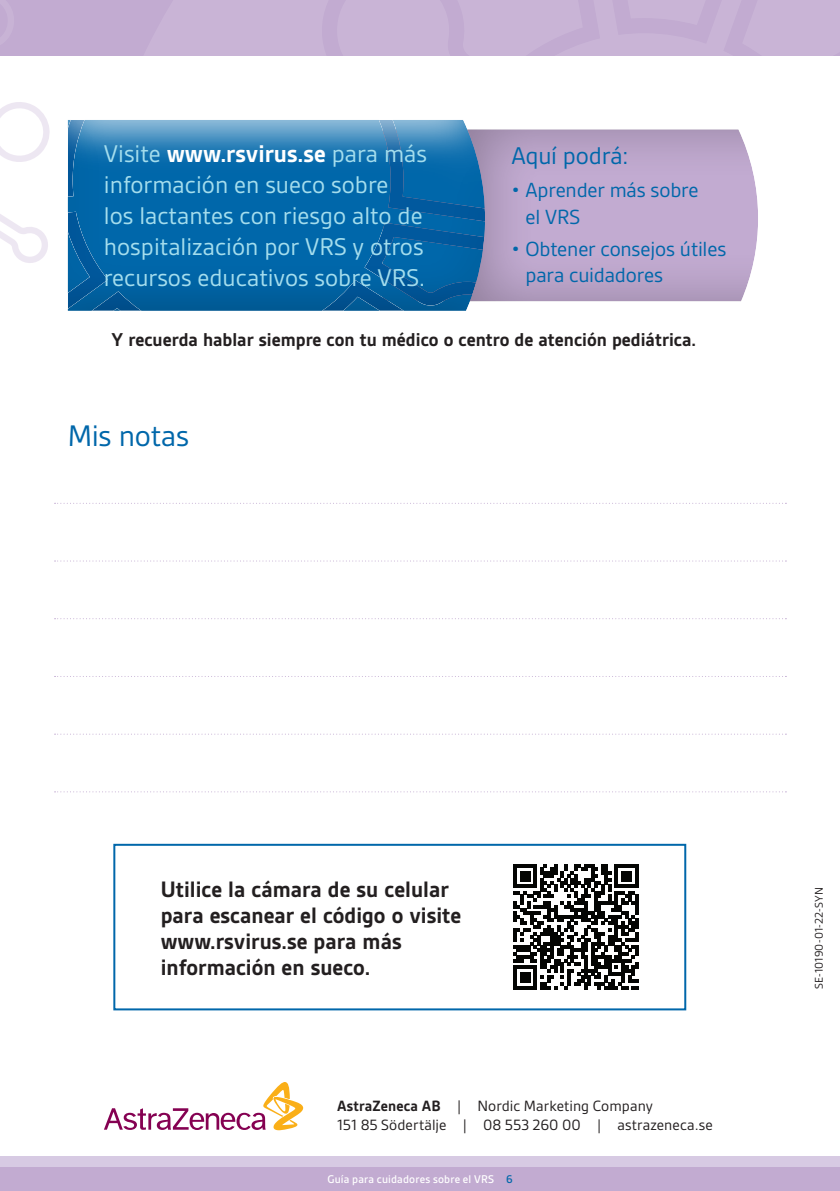
<style>
.page{position:relative;width:840px;height:1191px;background:#fff}
.page>*{position:absolute;margin:0;border:0;box-sizing:border-box;transform-origin:0 0}
.t1{font:32px "Gesta";letter-spacing:-.01em;color:#0067aa}
.t2{font:26px/31.2px "Gesta";color:#a4dded}
.t3{font:26px "Gesta";letter-spacing:-.01em;color:#0067aa}
.t4{font:700 24px/26px "Gesta";color:#231f20}
.t5{font:22px/26.4px "Gesta";letter-spacing:-.01em;color:#0067aa}
.t6{font:700 20px "Gesta";color:#231f20}
.t7{font:16px/19.2px "Gesta";letter-spacing:.005em;color:#231f20}
.t8{font:500 12px "Gesta";letter-spacing:.015em;color:#fff}
.t9{font:12px "Gesta";letter-spacing:.01em;color:#231f20}
.s1{font-weight:700;color:#fff}
.s2{font-weight:700}
.s3{color:#0067aa}
</style>
<div class="page">
<svg style="left:88px;top:0;width:96px;height:56px;background:#c3add2"></svg>
<svg style="left:184px;top:0;width:655px;height:56px;background:#c7b2d5"></svg>
<div style="left:0;top:1156px;width:839px;height:35px;background:#d7cae3"></div>
<div style="left:0;top:1167px;width:839px;height:24px;background:#c2abd1"></div>
<div style="left:0;top:0;width:72px;height:132px;background:#231f20;opacity:.3"></div>
<svg style="left:0;top:0;width:62px;height:263px"></svg>
<svg style="left:104px;top:1082px;width:199px;height:48px"></svg>
<div style="left:113px;top:843px;width:573px;height:167px;border:2px solid #0067aa"></div>
<div style="left:381px;top:128px;width:378px;height:176px;background:#231f20;opacity:.3"></div>
<div style="left:67px;top:118px;width:418px;height:196px;background:#231f20;opacity:.2"></div>
<svg style="left:54px;top:733px;width:732px;height:1px"></svg>
<svg style="left:54px;top:503px;width:732px;height:1px"></svg>
<svg style="left:54px;top:560px;width:732px;height:1px"></svg>
<svg style="left:54px;top:618px;width:732px;height:1px"></svg>
<svg style="left:54px;top:791px;width:732px;height:1px"></svg>
<svg style="left:54px;top:676px;width:732px;height:1px"></svg>
<svg style="left:513px;top:864px;width:125px;height:125px"></svg>
<p class="t2" style="left:104px;top:137px;width:324px">Visite <span class="s1">www.rsvirus.se</span> para más información en sueco sobre<br>los lactantes con riesgo alto de hospitalización por VRS y otros recursos educativos sobre VRS.</p>
<p class="t3" style="left:511px;top:140px;width:118px">Aquí podrá:</p>
<p class="t5" style="left:525px;top:177px;width:175px;text-indent:-14px">• Aprender más sobre el VRS</p>
<p class="t5" style="left:525px;top:235px;width:202px;text-indent:-14px">• Obtener consejos útiles para cuidadores</p>
<p class="t6" style="left:111px;top:328px;width:586px">Y recuerda hablar siempre con tu médico o centro de atención pediátrica.</p>
<p class="t1" style="left:68px;top:418px;width:123px">Mis notas</p>
<p class="t4" style="left:161px;top:876px;width:302px">Utilice la cámara de su celular para escanear el código o visite www.rsvirus.se para más información en sueco.</p>
<p class="t7" style="left:337px;top:1096px;width:377px"><span class="s2">AstraZeneca AB</span> | Nordic Marketing Company<br>151 85 Södertälje | 08 553 260 00 | astrazeneca.se</p>
<p class="t8" style="left:327px;top:1172px;width:187px">Guía para cuidadores sobre el VRS <span class="s3">6</span></p>
<p class="t9" style="left:811px;top:988px;width:103px;rotate:-90deg">SE-10190-01-22-SYN</p>
</div>
